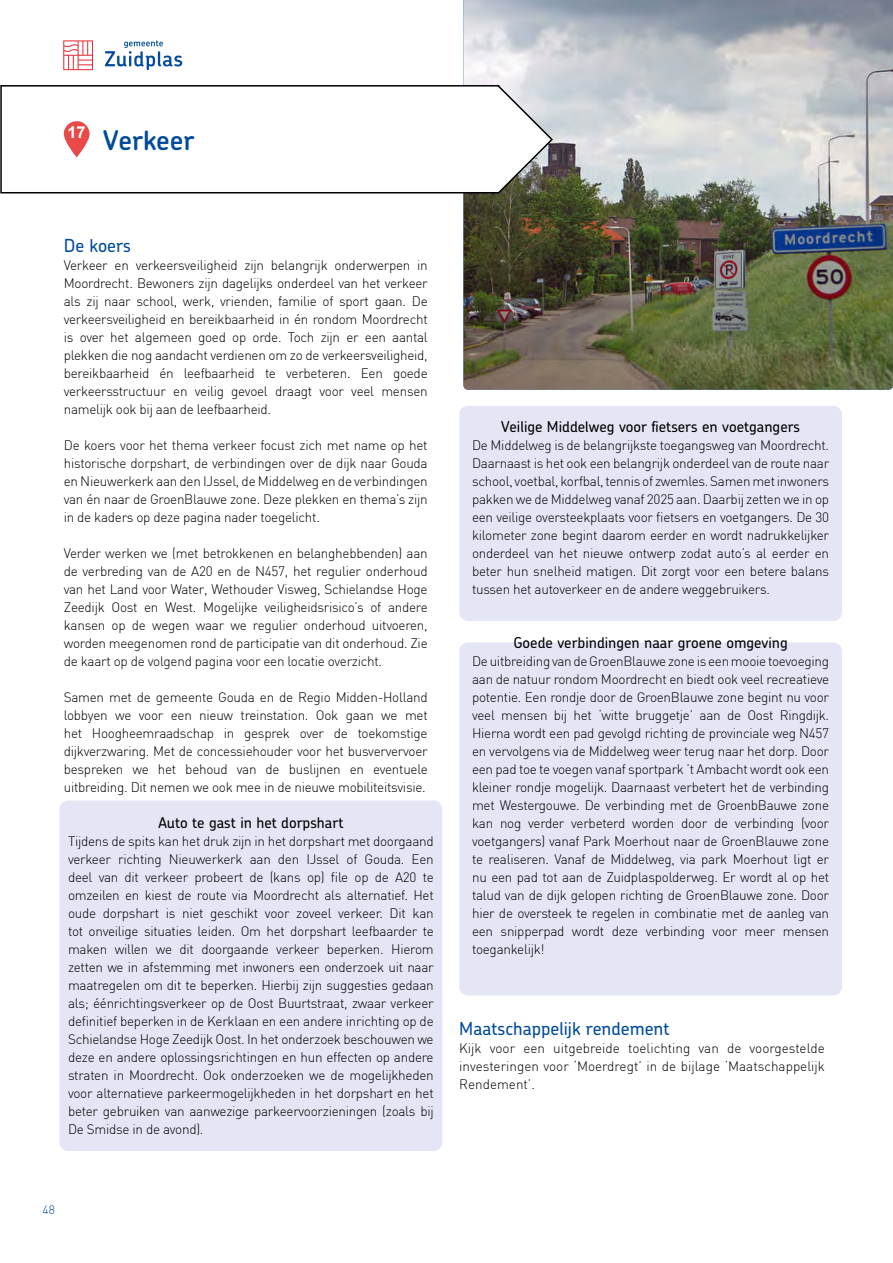
<style>
.page{position:relative;width:893px;height:1263px;background:#fff}
.page>*{position:absolute;margin:0;border:0;box-sizing:border-box;transform-origin:0 0}
.t1{font:600 27px "Chevin";color:#004b9c}
.t2{font:500 18px "Chevin";color:#004b9c}
.t3{font:700 16.5px "Arial";color:#fff}
.t4{font:500 15px "Chevin";color:#000}
.t5{font:300 13.5px/18px "DIN";letter-spacing:-.02em;color:#000;text-align:justify}
.t6{font:300 12px "DIN";color:#004b9c}
</style>
<div class="page">
<div style="left:459px;top:406px;width:383px;height:215px;background:#e4e6f5;border-radius:9px"></div>
<div style="left:60px;top:800px;width:382px;height:351px;background:#e4e6f5;border-radius:9px"></div>
<div style="left:459px;top:642px;width:383px;height:353px;background:#e4e6f5;border-radius:9px"></div>
<img style="left:463px;top:0;width:430px;height:390px">
<svg style="left:0;top:84px;width:554px;height:110px"></svg>
<svg style="left:63px;top:121px;width:27px;height:36px"></svg>
<svg style="left:63px;top:40px;width:30px;height:30px"></svg>
<svg style="left:105px;top:40px;width:77px;height:30px"></svg>
<p class="t3" style="left:67px;top:120px;width:20px">17</p>
<h1 class="t1" style="left:103px;top:122px;width:93px">Verkeer</h1>
<h2 class="t2" style="left:64px;top:234px;width:69px">De koers</h2>
<p class="t5" style="left:64px;top:256px;width:365px">Verkeer en verkeersveiligheid zijn belangrijk onderwerpen in Moordrecht. Bewoners zijn dagelijks onderdeel van het verkeer als zij naar school, werk, vrienden, familie of sport gaan. De verkeersveiligheid en bereikbaarheid in én rondom Moordrecht is over het algemeen goed op orde. Toch zijn er een aantal plekken die nog aandacht verdienen om zo de verkeersveiligheid, bereikbaarheid én leefbaarheid te verbeteren. Een goede verkeersstructuur en veilig gevoel draagt voor veel mensen namelijk ook bij aan de leefbaarheid.</p>
<p class="t5" style="left:64px;top:436px;width:365px">De koers voor het thema verkeer focust zich met name op het historische dorpshart, de verbindingen over de dijk naar Gouda en Nieuwerkerk aan den IJssel, de Middelweg en de verbindingen van én naar de GroenBlauwe zone. Deze plekken en thema’s zijn in de kaders op deze pagina nader toegelicht.</p>
<p class="t5" style="left:64px;top:544px;width:365px">Verder werken we (met betrokkenen en belanghebbenden) aan de verbreding van de A20 en de N457, het regulier onderhoud van het Land voor Water, Wethouder Visweg, Schielandse Hoge Zeedijk Oost en West. Mogelijke veiligheidsrisico’s of andere kansen op de wegen waar we regulier onderhoud uitvoeren, worden meegenomen rond de participatie van dit onderhoud. Zie de kaart op de volgend pagina voor een locatie overzicht.</p>
<p class="t5" style="left:64px;top:688px;width:365px">Samen met de gemeente Gouda en de Regio Midden-Holland lobbyen we voor een nieuw treinstation. Ook gaan we met het Hoogheemraadschap in gesprek over de toekomstige dijkverzwaring. Met de concessiehouder voor het busververvoer bespreken we het behoud van de buslijnen en eventuele uitbreiding. Dit nemen we ook mee in de nieuwe mobiliteitsvisie.</p>
<p class="t4" style="left:158px;top:813px;width:187px">Auto te gast in het dorpshart</p>
<p class="t5" style="left:68px;top:832px;width:367px">Tijdens de spits kan het druk zijn in het dorpshart met doorgaand verkeer richting Nieuwerkerk aan den IJssel of Gouda. Een deel van dit verkeer probeert de (kans op) file op de A20 te omzeilen en kiest de route via Moordrecht als alternatief. Het oude dorpshart is niet geschikt voor zoveel verkeer. Dit kan tot onveilige situaties leiden. Om het dorpshart leefbaarder te maken willen we dit doorgaande verkeer beperken. Hierom zetten we in afstemming met inwoners een onderzoek uit naar maatregelen om dit te beperken. Hierbij zijn suggesties gedaan als; éénrichtingsverkeer op de Oost Buurtstraat, zwaar verkeer definitief beperken in de Kerklaan en een andere inrichting op de Schielandse Hoge Zeedijk Oost. In het onderzoek beschouwen we deze en andere oplossingsrichtingen en hun effecten op andere straten in Moordrecht. Ook onderzoeken we de mogelijkheden voor alternatieve parkeermogelijkheden in het dorpshart en het beter gebruiken van aanwezige parkeervoorzieningen (zoals bij De Smidse in de avond).</p>
<p class="t4" style="left:501px;top:417px;width:301px">Veilige Middelweg voor fietsers en voetgangers</p>
<p class="t5" style="left:472px;top:436px;width:359px">De Middelweg is de belangrijkste toegangsweg van Moordrecht.<br>Daarnaast is het ook een belangrijk onderdeel van de route naar school, voetbal, korfbal, tennis of zwemles. Samen met inwoners pakken we de Middelweg vanaf 2025 aan. Daarbij zetten we in op een veilige oversteekplaats voor fietsers en voetgangers. De 30 kilometer zone begint daarom eerder en wordt nadrukkelijker onderdeel van het nieuwe ontwerp zodat auto’s al eerder en beter hun snelheid matigen. Dit zorgt voor een betere balans tussen het autoverkeer en de andere weggebruikers.</p>
<p class="t4" style="left:513px;top:633px;width:276px">Goede verbindingen naar groene omgeving</p>
<p class="t5" style="left:472px;top:652px;width:359px">De uitbreiding van de GroenBlauwe zone is een mooie toevoeging aan de natuur rondom Moordrecht en biedt ook veel recreatieve potentie. Een rondje door de GroenBlauwe zone begint nu voor veel mensen bij het ‘witte bruggetje’ aan de Oost Ringdijk.<br>Hierna wordt een pad gevolgd richting de provinciale weg N457 en vervolgens via de Middelweg weer terug naar het dorp. Door een pad toe te voegen vanaf sportpark ’t Ambacht wordt ook een kleiner rondje mogelijk. Daarnaast verbetert het de verbinding met Westergouwe. De verbinding met de GroenbBauwe zone kan nog verder verbeterd worden door de verbinding (voor voetgangers) vanaf Park Moerhout naar de GroenBlauwe zone te realiseren. Vanaf de Middelweg, via park Moerhout ligt er nu een pad tot aan de Zuidplaspolderweg. Er wordt al op het talud van de dijk gelopen richting de GroenBlauwe zone. Door hier de oversteek te regelen in combinatie met de aanleg van een snipperpad wordt deze verbinding voor meer mensen toegankelijk!</p>
<h2 class="t2" style="left:459px;top:1017px;width:212px">Maatschappelijk rendement</h2>
<p class="t5" style="left:459px;top:1039px;width:367px">Kijk voor een uitgebreide toelichting van de voorgestelde investeringen voor ‘Moerdregt’ in de bijlage ‘Maatschappelijk Rendement’.</p>
<p class="t6" style="left:43px;top:1202px;width:14px">48</p>
</div>
